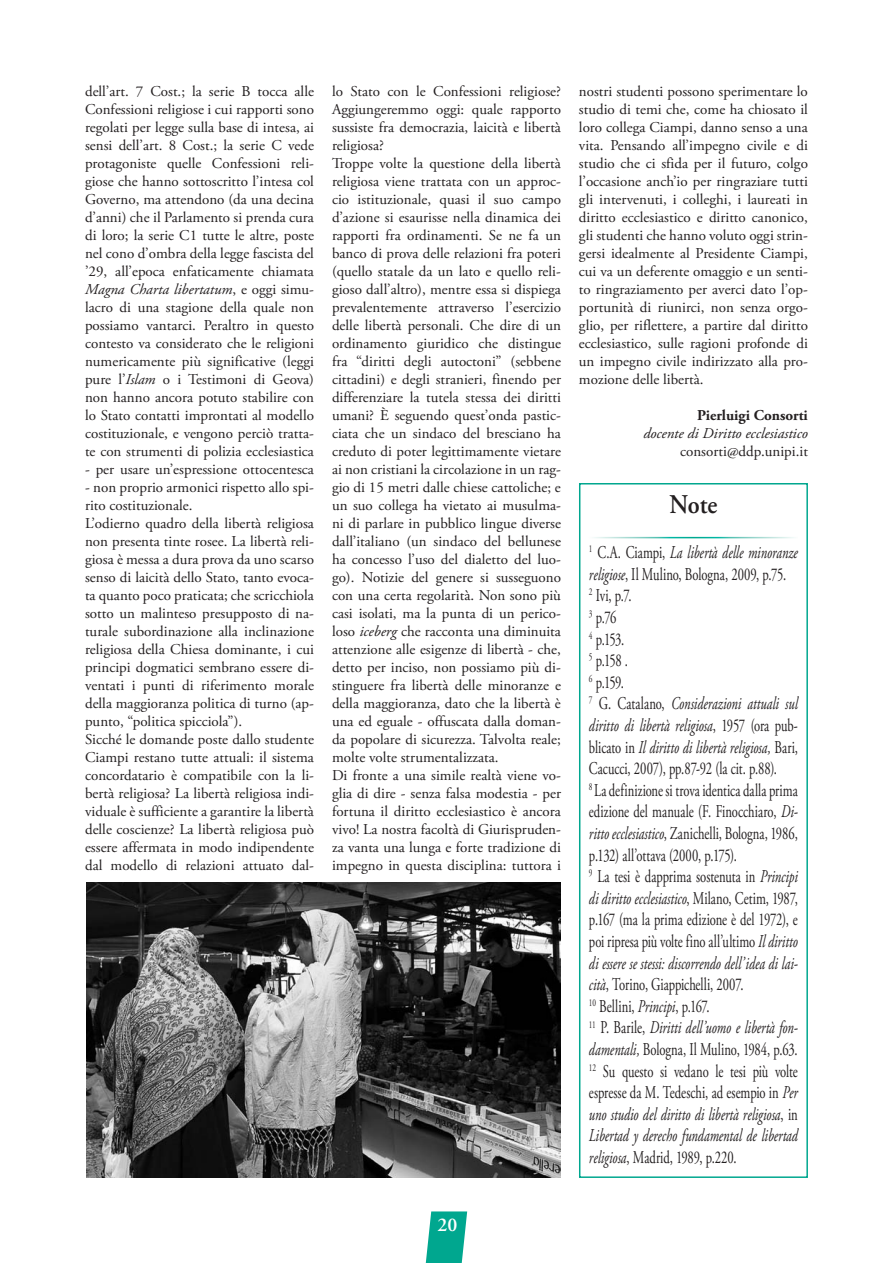
<style>
.page{position:relative;width:893px;height:1263px;background:#fff}
.page>*{position:absolute;margin:0;border:0;box-sizing:border-box;transform-origin:0 0}
.t1{font:600 27px "Adobe Garamond Pro";color:#231f20;scale:.9 1}
.t2{font:600 19.5px "Adobe Garamond Pro";color:#fff}
.t3{font:18px/21.6px "Adobe Garamond Pro";color:#231f20;scale:.7 1}
.t4{font:15px/18px "Adobe Garamond Pro";color:#231f20;text-align:justify}
.t5{font:italic 15px "Adobe Garamond Pro";color:#231f20}
.t6{font:700 15px "Adobe Garamond Pro";color:#231f20}
.s1{font-style:italic}
</style>
<div class="page">
<svg style="left:425px;top:1211px;width:42px;height:52px;background:#26b49f"></svg>
<div style="left:579px;top:483px;width:229px;height:695px;border:2px solid #00a78f"></div>
<img style="left:87px;top:882px;width:474px;height:296px">
<p class="t4" style="left:85px;top:83px;width:230px">dell’art. 7 Cost.; la serie B tocca alle Confessioni religiose i cui rapporti sono regolati per legge sulla base di intesa, ai sensi dell’art. 8 Cost.; la serie C vede protagoniste quelle Confessioni reli&shy;giose che hanno sottoscritto l’intesa col Governo, ma attendono (da una decina d’anni) che il Parlamento si prenda cura di loro; la serie C1 tutte le altre, poste nel cono d’ombra della legge fascista del ’29, all’epoca enfaticamente chiamata <span class="s1">Magna Charta libertatum</span>, e oggi simu&shy;lacro di una stagione della quale non possiamo vantarci. Peraltro in questo contesto va considerato che le religioni numericamente più significative (leggi pure l’<span class="s1">Islam</span> o i Testimoni di Geova) non hanno ancora potuto stabilire con lo Stato contatti improntati al modello costituzionale, e vengono perciò tratta&shy;te con strumenti di polizia ecclesiastica</p>
<p class="t4" style="left:85px;top:461px;width:230px">- per usare un’espressione ottocentesca</p>
<p class="t4" style="left:85px;top:479px;width:230px;text-align:left">- non proprio armonici rispetto allo spi&shy;rito costituzionale.<br>L’odierno quadro della libertà religiosa non presenta tinte rosee. La libertà reli&shy;giosa è messa a dura prova da uno scarso senso di laicità dello Stato, tanto evoca&shy;ta quanto poco praticata; che scricchiola sotto un malinteso presupposto di na&shy;turale subordinazione alla inclinazione religiosa della Chiesa dominante, i cui principi dogmatici sembrano essere di&shy;ventati i punti di riferimento morale della maggioranza politica di turno (ap&shy;punto, “politica spicciola”).<br>Sicché le domande poste dallo studente Ciampi restano tutte attuali: il sistema concordatario è compatibile con la li&shy;bertà religiosa? La libertà religiosa indi&shy;viduale è sufficiente a garantire la libertà delle coscienze? La libertà religiosa può essere affermata in modo indipendente dal modello di relazioni attuato dal-</p>
<p class="t4" style="left:332px;top:83px;width:230px;text-align:left">lo Stato con le Confessioni religiose?<br>Aggiungeremmo oggi: quale rapporto sussiste fra democrazia, laicità e libertà religiosa?<br>Troppe volte la questione della libertà religiosa viene trattata con un approc&shy;cio istituzionale, quasi il suo campo d’azione si esaurisse nella dinamica dei rapporti fra ordinamenti. Se ne fa un banco di prova delle relazioni fra poteri (quello statale da un lato e quello reli&shy;gioso dall’altro), mentre essa si dispiega prevalentemente attraverso l’esercizio delle libertà personali. Che dire di un ordinamento giuridico che distingue fra “diritti degli autoctoni” (sebbene cittadini) e degli stranieri, finendo per differenziare la tutela stessa dei diritti umani? È seguendo quest’onda pastic&shy;ciata che un sindaco del bresciano ha creduto di poter legittimamente vietare ai non cristiani la circolazione in un rag&shy;gio di 15 metri dalle chiese cattoliche; e un suo collega ha vietato ai musulma&shy;ni di parlare in pubblico lingue diverse dall’italiano (un sindaco del bellunese ha concesso l’uso del dialetto del luo&shy;go). Notizie del genere si susseguono con una certa regolarità. Non sono più casi isolati, ma la punta di un perico&shy;loso <span class="s1">iceberg</span> che racconta una diminuita attenzione alle esigenze di libertà - che, detto per inciso, non possiamo più di&shy;stinguere fra libertà delle minoranze e della maggioranza, dato che la libertà è una ed eguale - offuscata dalla doman&shy;da popolare di sicurezza. Talvolta reale; molte volte strumentalizzata.<br>Di fronte a una simile realtà viene vo&shy;glia di dire - senza falsa modestia - per fortuna il diritto ecclesiastico è ancora vivo! La nostra facoltà di Giurispruden&shy;za vanta una lunga e forte tradizione di impegno in questa disciplina: tuttora i</p>
<p class="t4" style="left:579px;top:83px;width:230px">nostri studenti possono sperimentare lo studio di temi che, come ha chiosato il loro collega Ciampi, danno senso a una vita. Pensando all’impegno civile e di studio che ci sfida per il futuro, colgo l’occasione anch’io per ringraziare tutti gli intervenuti, i colleghi, i laureati in diritto ecclesiastico e diritto canonico, gli studenti che hanno voluto oggi strin&shy;gersi idealmente al Presidente Ciampi, cui va un deferente omaggio e un senti&shy;to ringraziamento per averci dato l’op&shy;portunità di riunirci, non senza orgo&shy;glio, per riflettere, a partire dal diritto ecclesiastico, sulle ragioni profonde di un impegno civile indirizzato alla pro&shy;mozione delle libertà.</p>
<p class="t6" style="left:697px;top:406px;width:112px">Pierluigi Consorti</p>
<p class="t5" style="left:643px;top:424px;width:166px">docente di Diritto ecclesiastico</p>
<p class="t4" style="left:680px;top:443px;width:129px">consorti@ddp.unipi.it</p>
<h1 class="t1" style="left:669px;top:488px;width:55px">Note</h1>
<p class="t3" style="left:589px;top:542px;width:300px"><sup>1</sup> C.A. Ciampi, <span class="s1">La libertà delle minoranze religiose</span>, Il Mulino, Bologna, 2009, p.75.<br><sup>2</sup> Ivi, p.7.<br><sup>3</sup> p.76<br><sup>4</sup> p.153.<br><sup>5</sup> p.158 .<br><sup>6</sup> p.159.<br><sup>7</sup> G. Catalano, <span class="s1">Considerazioni attuali sul diritto di libertà religiosa</span>, 1957 (ora pub&shy;blicato in <span class="s1">Il diritto di libertà religiosa,</span> Bari, Cacucci, 2007), pp.87-92 (la cit. p.88).<br><sup>8</sup> La definizione si trova identica dalla prima edizione del manuale (F. Finocchiaro, <span class="s1">Di&shy;ritto ecclesiastico</span>, Zanichelli, Bologna, 1986, p.132) all’ottava (2000, p.175).<br><sup>9</sup> La tesi è dapprima sostenuta in <span class="s1">Principi di diritto ecclesiastico</span>, Milano, Cetim, 1987, p.167 (ma la prima edizione è del 1972), e poi ripresa più volte fino all’ultimo <span class="s1">Il diritto di essere se stessi: discorrendo dell’idea di lai&shy;cità</span>, Torino, Giappichelli, 2007.<br><sup>10</sup> Bellini, <span class="s1">Principi</span>, p.167.<br><sup>11</sup> P. Barile, <span class="s1">Diritti dell’uomo e libertà fon&shy;damentali,</span> Bologna, Il Mulino, 1984, p.63.<br><sup>12</sup> Su questo si vedano le tesi più volte espresse da M. Tedeschi, ad esempio in <span class="s1">Per uno studio del diritto di libertà religiosa</span>, in <span class="s1">Libertad y derecho fundamental de libertad religiosa</span>, Madrid, 1989, p.220.</p>
<h2 class="t2" style="left:438px;top:1213px;width:21px">20</h2>
</div>
